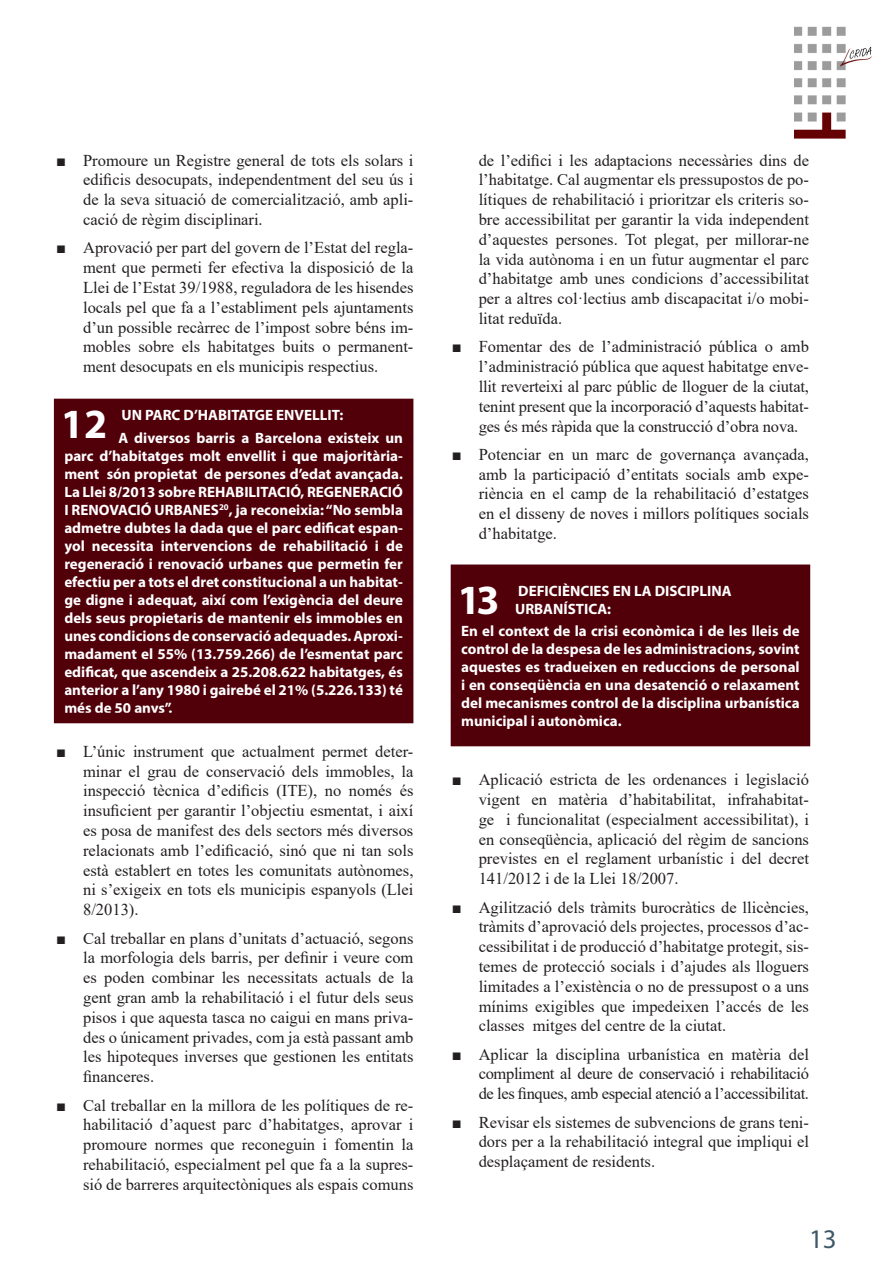
<style>
.page{position:relative;width:893px;height:1263px;background:#fff}
.page>*{position:absolute;margin:0;border:0;box-sizing:border-box;transform-origin:0 0}
.subtitol_2{font:700 41.7px "Myriad Pro";color:#fff}
.t1{font:27px "Myriad Pro";color:#405968}
.t2{font:16.5px/19.8px "Times New Roman";color:#231f20;text-align:justify}
.subtitol_2-2{font:700 15px/18px "Myriad Pro";color:#fff;text-align:justify}
</style>
<div class="page">
<img style="left:794px;top:26px;width:78px;height:113px">
<div style="left:59px;top:404px;width:349px;height:314px;background:#51000a"></div>
<div style="left:54px;top:399px;width:359px;height:324px;border:10px solid #51000a"></div>
<div style="left:456px;top:570px;width:349px;height:171px;background:#51000a"></div>
<div style="left:451px;top:564px;width:359px;height:182px;border:10px solid #51000a"></div>
<p class="t2" style="left:83px;top:150px;width:332px;text-indent:-27px">■ Promoure un Registre general de tots els solars i edificis desocupats, independentment del seu ús i de la seva situació de comercialització, amb apli&shy;cació de règim disciplinari.</p>
<p class="t2" style="left:83px;top:237px;width:332px;text-indent:-27px">■ Aprovació per part del govern de l’Estat del regla&shy;ment que permeti fer efectiva la disposició de la Llei de l’Estat 39/1988, reguladora de les hisendes locals pel que fa a l’establiment pels ajuntaments d’un possible recàrrec de l’impost sobre béns im&shy;mobles sobre els habitatges buits o permanent&shy;ment desocupats en els municipis respectius.</p>
<p class="subtitol_2" style="left:61px;top:397px;width:48px">12</p>
<p class="subtitol_2-2" style="left:121px;top:406px;width:223px">UN PARC D’HABITATGE ENVELLIT:</p>
<p class="subtitol_2-2" style="left:64px;top:428px;width:340px;text-indent:54px">A diversos barris a Barcelona existeix un parc d’habitatges molt envellit i que majoritària&shy;ment són propietat de persones d’edat avançada.<br>La Llei 8/2013 sobre REHABILITACIÓ, REGENERACIÓ I RENOVACIÓ URBANES<sup>20</sup>, ja reconeixia: “No sembla admetre dubtes la dada que el parc edificat espan&shy;yol necessita intervencions de rehabilitació i de regeneració i renovació urbanes que permetin fer efectiu per a tots el dret constitucional a un habitat&shy;ge digne i adequat, així com l’exigència del deure dels seus propietaris de mantenir els immobles en unes condicions de conservació adequades. Aproxi&shy;madament el 55% (13.759.266) de l’esmentat parc edificat, que ascendeix a 25.208.622 habitatges, és anterior a l’any 1980 i gairebé el 21% (5.226.133) té més de 50 anys”.</p>
<p class="t2" style="left:83px;top:741px;width:332px;text-indent:-27px">■ L’únic instrument que actualment permet deter&shy;minar el grau de conservació dels immobles, la inspecció tècnica d’edificis (ITE), no només és insuficient per garantir l’objectiu esmentat, i així es posa de manifest des dels sectors més diversos relacionats amb l’edificació, sinó que ni tan sols està establert en totes les comunitats autònomes, ni s’exigeix en tots els municipis espanyols (Llei 8/2013).</p>
<p class="t2" style="left:83px;top:928px;width:332px;text-indent:-27px">■ Cal treballar en plans d’unitats d’actuació, segons la morfologia dels barris, per definir i veure com es poden combinar les necessitats actuals de la gent gran amb la rehabilitació i el futur dels seus pisos i que aquesta tasca no caigui en mans priva&shy;des o únicament privades, com ja està passant amb les hipoteques inverses que gestionen les entitats financeres.</p>
<p class="t2" style="left:83px;top:1094px;width:332px;text-indent:-27px">■ Cal treballar en la millora de les polítiques de re&shy;habilitació d’aquest parc d’habitatges, aprovar i promoure normes que reconeguin i fomentin la rehabilitació, especialment pel que fa a la supres&shy;sió de barreres arquitectòniques als espais comuns</p>
<p class="t2" style="left:479px;top:150px;width:332px">de l’edifici i les adaptacions necessàries dins de l’habitatge. Cal augmentar els pressupostos de po&shy;lítiques de rehabilitació i prioritzar els criteris so&shy;bre accessibilitat per garantir la vida independent d’aquestes persones. Tot plegat, per millorar-ne la vida autònoma i en un futur augmentar el parc d’habitatge amb unes condicions d’accessibilitat per a altres col·lectius amb discapacitat i/o mobi&shy;litat reduïda.</p>
<p class="t2" style="left:479px;top:336px;width:332px;text-indent:-27px">■ Fomentar des de l’administració pública o amb l’administració pública que aquest habitatge enve&shy;llit reverteixi al parc públic de lloguer de la ciutat, tenint present que la incorporació d’aquests habitat&shy;ges és més ràpida que la construcció d’obra nova.</p>
<p class="t2" style="left:479px;top:444px;width:332px;text-indent:-27px">■ Potenciar en un marc de governança avançada, amb la participació d’entitats socials amb expe&shy;riència en el camp de la rehabilitació d’estatges en el disseny de noves i millors polítiques socials d’habitatge.</p>
<p class="subtitol_2" style="left:458px;top:573px;width:44px">13</p>
<p class="subtitol_2-2" style="left:515px;top:581px;width:218px">DEFICIÈNCIES EN LA DISCIPLINA<br>URBANÍSTICA:</p>
<p class="subtitol_2-2" style="left:461px;top:622px;width:340px">En el context de la crisi econòmica i de les lleis de control de la despesa de les administracions, sovint aquestes es tradueixen en reduccions de personal i en conseqüència en una desatenció o relaxament del mecanismes control de la disciplina urbanística municipal i autonòmica.</p>
<p class="t2" style="left:479px;top:769px;width:332px;text-indent:-27px">■ Aplicació estricta de les ordenances i legislació vigent en matèria d’habitabilitat, infrahabitat&shy;ge i funcionalitat (especialment accessibilitat), i en conseqüència, aplicació del règim de sancions previstes en el reglament urbanístic i del decret 141/2012 i de la Llei 18/2007.</p>
<p class="t2" style="left:479px;top:896px;width:332px;text-indent:-27px">■ Agilització dels tràmits burocràtics de llicències, tràmits d’aprovació dels projectes, processos d’ac&shy;cessibilitat i de producció d’habitatge protegit, sis&shy;temes de protecció socials i d’ajudes als lloguers limitades a l’existència o no de pressupost o a uns mínims exigibles que impedeixen l’accés de les classes mitges del centre de la ciutat.</p>
<p class="t2" style="left:479px;top:1044px;width:332px;text-indent:-27px">■ Aplicar la disciplina urbanística en matèria del compliment al deure de conservació i rehabilitació de les finques, amb especial atenció a l’accessibilitat.</p>
<p class="t2" style="left:479px;top:1111px;width:332px;text-indent:-27px">■ Revisar els sistemes de subvencions de grans teni&shy;dors per a la rehabilitació integral que impliqui el desplaçament de residents.</p>
<p class="t1" style="left:809px;top:1222px;width:29px">13</p>
</div>
